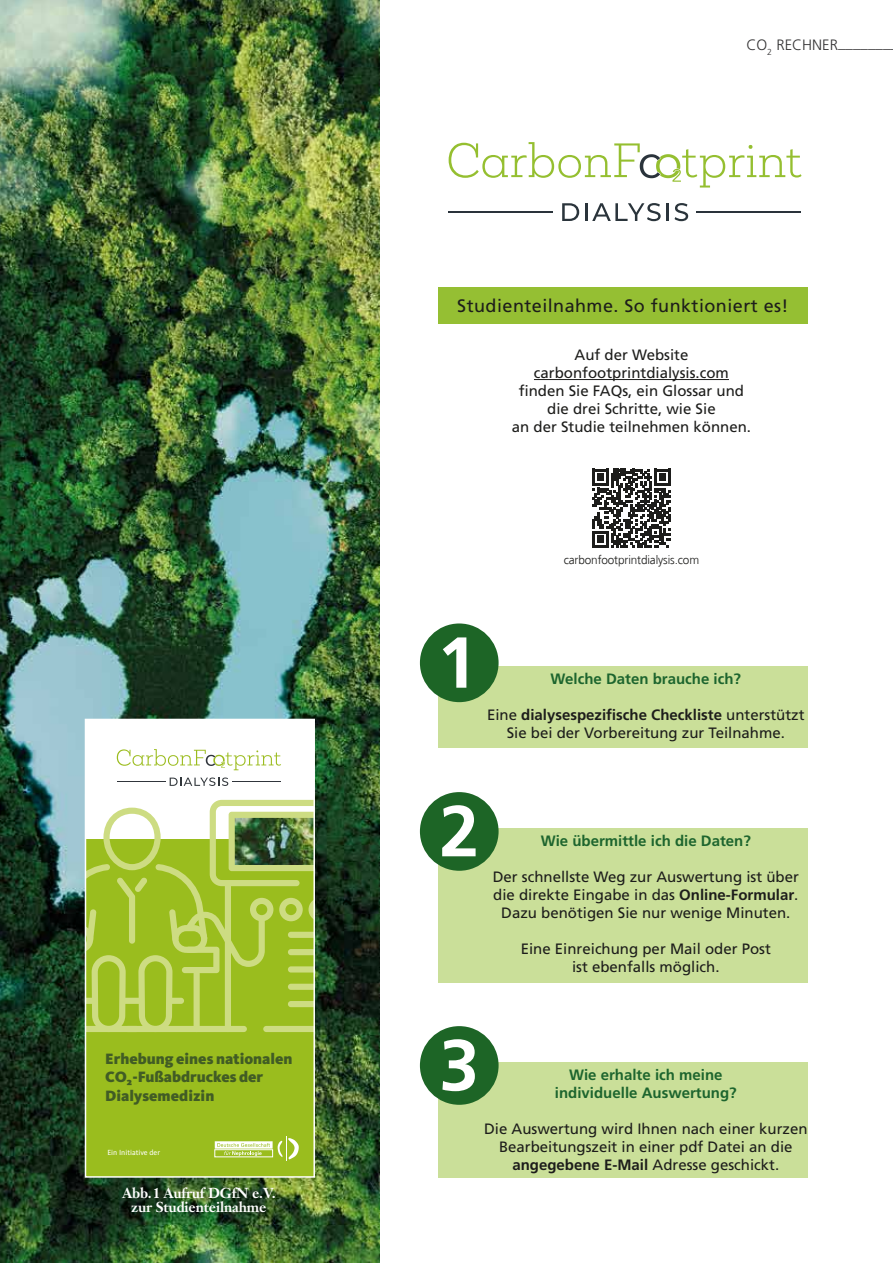
<style>
.page{position:relative;width:893px;height:1263px;background:#fff}
.page>*{position:absolute;margin:0;border:0;box-sizing:border-box;transform-origin:0 0}
.t1{font:700 72px "Frutiger LT Std";color:#fff}
.t2{font:18px "Frutiger LT Std";letter-spacing:.025em;color:#1d1d1b}
.t3{font:900 15.6px/18.6px "Kievit OT";color:#415c25}
.t4{font:15px/18px "Frutiger LT Std";color:#1d1d1b;text-align:center}
.t5{font:700 15px/18px "Frutiger LT Std";color:#1d652e;text-align:center}
.t6{font:300 15px "Frutiger LT Std";color:#333233}
.t7{font:700 14.25px/13.5px "Janson Text LT Std";letter-spacing:-.01em;color:#fff;text-align:center}
.t8{font:300 12px "Frutiger";letter-spacing:-.01em;color:#1d1d1b}
.t9{font:7.65px "Kievit OT";color:#fff}
.s1{font-weight:700}
</style>
<div class="page">
<img style="left:0;top:0;width:379px;height:1263px">
<svg style="left:449px;top:142px;width:352px;height:46px"></svg>
<hr style="left:696px;top:211px;width:104px;height:2px;background:#2a333b">
<hr style="left:449px;top:211px;width:104px;height:2px;background:#2a333b">
<svg style="left:562px;top:203px;width:17px;height:18px"></svg>
<hr style="left:585px;top:203px;width:3px;height:18px;background:#2a343b">
<svg style="left:592px;top:203px;width:69px;height:18px"></svg>
<hr style="left:666px;top:203px;width:3px;height:18px;background:#2a343b">
<svg style="left:674px;top:203px;width:14px;height:18px"></svg>
<div style="left:85px;top:719px;width:229px;height:458px;background:#9abd1e"></div>
<div style="left:85px;top:719px;width:229px;height:120px;background:#fff"></div>
<svg style="left:117px;top:749px;width:164px;height:21px"></svg>
<hr style="left:232px;top:781px;width:49px;height:1px;background:#30353b">
<hr style="left:117px;top:781px;width:48px;height:1px;background:#30353b">
<svg style="left:170px;top:777px;width:58px;height:9px"></svg>
<svg style="left:88px;top:800px;width:224px;height:232px"></svg>
<svg style="left:215px;top:1136px;width:84px;height:25px"></svg>
<div style="left:85px;top:719px;width:230px;height:459px;border:2px solid #fff"></div>
<svg style="left:592px;top:469px;width:79px;height:78px"></svg>
<div style="left:438px;top:287px;width:370px;height:36px;background:#95bf33"></div>
<hr style="left:534px;top:379px;width:195px;height:1px;background:#1d1d1b">
<div style="left:438px;top:666px;width:369px;height:82px;background:#cadf99"></div>
<div style="left:420px;top:623px;width:79px;height:79px;background:#1d6526;border-radius:50%"></div>
<div style="left:438px;top:828px;width:369px;height:155px;background:#cadf99"></div>
<div style="left:420px;top:792px;width:79px;height:79px;background:#1d6526;border-radius:50%"></div>
<div style="left:438px;top:1062px;width:369px;height:116px;background:#cadf99"></div>
<div style="left:420px;top:1026px;width:79px;height:79px;background:#1d6526;border-radius:50%"></div>
<p class="t3" style="left:105px;top:1050px;width:189px">Erhebung eines nationalen<br>CO₂-Fußabdruckes der<br>Dialysemedizin</p>
<p class="t9" style="left:107px;top:1148px;width:54px">Ein Initiative der</p>
<p class="t7" style="left:123px;top:1186px;width:155px">Abb.1 Aufruf DGfN e.V. zur Studienteilnahme</p>
<p class="t6" style="left:746px;top:36px;width:146px">CO<sub>2</sub> RECHNER_______</p>
<p class="t2" style="left:457px;top:295px;width:333px">Studienteilnahme. So funktioniert es!</p>
<p class="t4" style="left:512px;top:346px;width:241px">Auf der Website carbonfootprintdialysis.com finden Sie FAQs, ein Glossar und die drei Schritte, wie Sie<br>an der Studie teilnehmen können.</p>
<p class="t8" style="left:564px;top:553px;width:137px">carbonfootprintdialysis.com</p>
<h1 class="t1" style="left:437px;top:620px;width:42px">1</h1>
<p class="t5" style="left:550px;top:670px;width:192px">Welche Daten brauche ich?</p>
<p class="t4" style="left:487px;top:706px;width:319px">Eine <span class="s1">dialysespezifische Checkliste</span> unterstützt<br>Sie bei der Vorbereitung zur Teilnahme.</p>
<h1 class="t1" style="left:439px;top:789px;width:42px">2</h1>
<p class="t5" style="left:541px;top:832px;width:212px">Wie übermittle ich die Daten?</p>
<p class="t4" style="left:493px;top:868px;width:308px">Der schnellste Weg zur Auswertung ist über die direkte Eingabe in das <span class="s1">Online-Formular</span>.<br>Dazu benötigen Sie nur wenige Minuten.</p>
<p class="t4" style="left:521px;top:940px;width:252px">Eine Einreichung per Mail oder Post ist ebenfalls möglich.</p>
<h1 class="t1" style="left:439px;top:1023px;width:42px">3</h1>
<p class="t5" style="left:555px;top:1066px;width:183px">Wie erhalte ich meine individuelle Auswertung?</p>
<p class="t4" style="left:484px;top:1120px;width:325px">Die Auswertung wird Ihnen nach einer kurzen<br>Bearbeitungszeit in einer pdf Datei an die <span class="s1">angegebene E-Mail</span> Adresse geschickt.</p>
</div>
